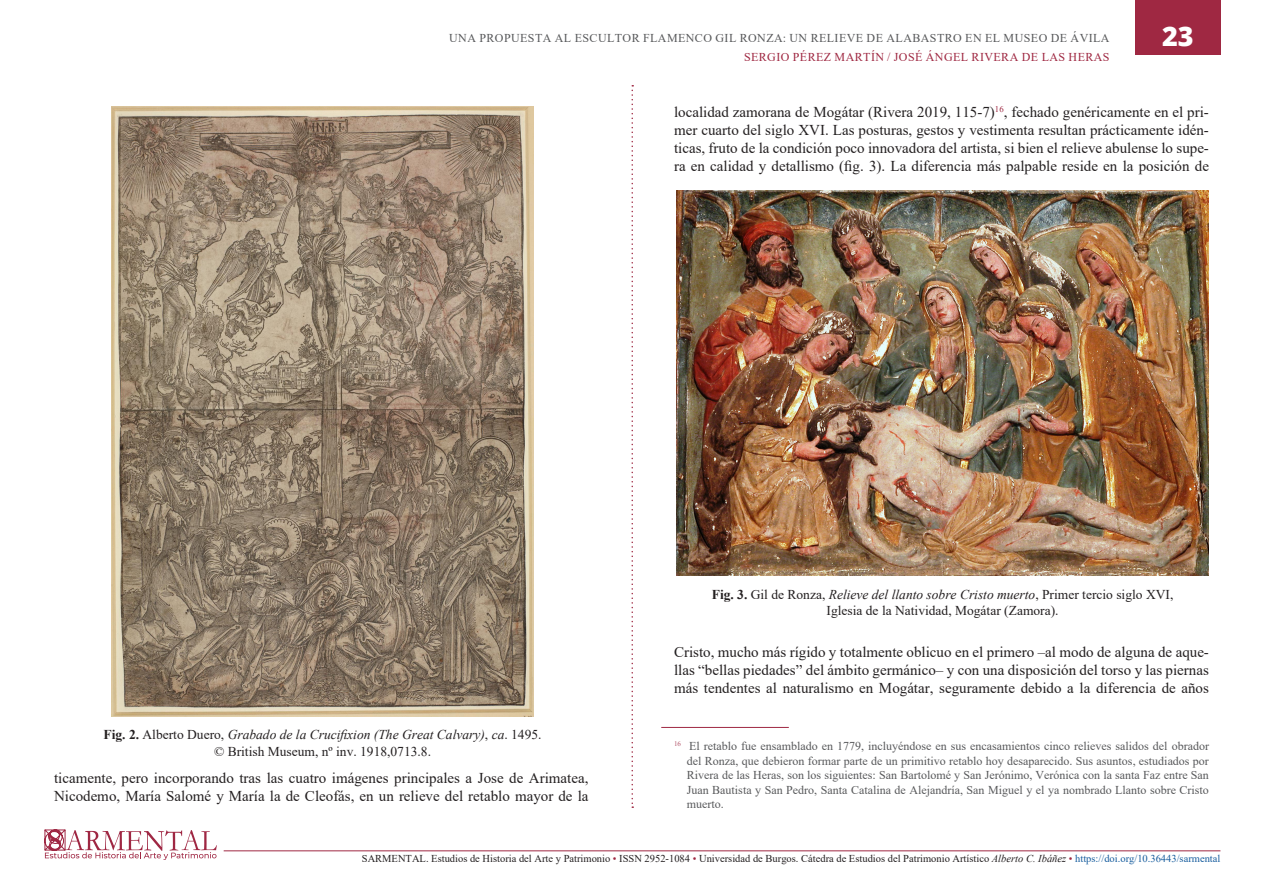
<style>
.page{position:relative;width:1263px;height:893px;background:#fff}
.page>*{position:absolute;margin:0;border:0;box-sizing:border-box;transform-origin:0 0}
.t1{font:800 27px "Open Sans";color:#fff}
.Párrafo-General{font:15px/18px "Times New Roman";color:#231f20;text-align:justify}
.Pie-Figura{font:13.5px/16.2px "Times New Roman";color:#231f20;text-align:center}
.Nota-pie{font:12px/14.4px "Times New Roman";letter-spacing:.035em;color:#57585a;text-align:justify}
.t2{font:12px "Times New Roman";letter-spacing:.035em;color:#9f2842}
.t3{font:10.5px "Times New Roman";color:#231f20}
.s1{font-weight:700}
.s2{font-style:italic}
.s3{color:#9f2842}
.s4{color:#175d9e}
</style>
<div class="page">
<svg style="left:631px;top:85px;width:2px;height:723px"></svg>
<div style="left:1135px;top:0;width:85px;height:54px;background:#9f2842"></div>
<svg style="left:45px;top:829px;width:172px;height:31px"></svg>
<hr style="left:224px;top:850px;width:996px;height:1px;background:#9f2842">
<hr style="left:661px;top:727px;width:128px;height:1px;background:#9f2842">
<img style="left:677px;top:191px;width:531px;height:384px">
<img style="left:111px;top:106px;width:423px;height:610px">
<p class="Nota-pie" style="left:449px;top:31px;width:662px">UNA PROPUESTA AL ESCULTOR FLAMENCO GIL RONZA: UN RELIEVE DE ALABASTRO EN EL MUSEO DE ÁVILA</p>
<p class="t2" style="left:744px;top:49px;width:367px">SERGIO PÉREZ MARTÍN / JOSÉ ÁNGEL RIVERA DE LAS HERAS</p>
<h1 class="t1" style="left:1162px;top:15px;width:33px">23</h1>
<p class="Párrafo-General" style="left:674px;top:102px;width:536px">localidad zamorana de Mogátar (Rivera 2019, 115-7)<sup>16</sup>, fechado genéricamente en el pri&shy;mer cuarto del siglo XVI. Las posturas, gestos y vestimenta resultan prácticamente idén&shy;ticas, fruto de la condición poco innovadora del artista, si bien el relieve abulense lo supe&shy;ra en calidad y detallismo (fig. 3). La diferencia más palpable reside en la posición de</p>
<p class="Pie-Figura" style="left:712px;top:586px;width:463px"><span class="s1">Fig. 3.</span> Gil de Ronza, <span class="s2">Relieve del llanto sobre Cristo muerto</span>, Primer tercio siglo XVI,<br>Iglesia de la Natividad, Mogátar (Zamora).</p>
<p class="Pie-Figura" style="left:104px;top:726px;width:439px"><span class="s1">Fig. 2.</span> Alberto Duero, <span class="s2">Grabado de la Crucifixion (The Great Calvary)</span>, <span class="s2">ca</span>. 1495. © British Museum, nº inv. 1918,0713.8.</p>
<p class="Párrafo-General" style="left:54px;top:768px;width:536px">ticamente, pero incorporando tras las cuatro imágenes principales a Jose de Arimatea,<br>Nicodemo, María Salomé y María la de Cleofás, en un relieve del retablo mayor de la</p>
<p class="Párrafo-General" style="left:674px;top:642px;width:536px">Cristo, mucho más rígido y totalmente oblicuo en el primero –al modo de alguna de aque&shy;llas “bellas piedades” del ámbito germánico– y con una disposición del torso y las piernas más tendentes al naturalismo en Mogátar, seguramente debido a la diferencia de años</p>
<p class="Nota-pie" style="left:687px;top:739px;width:524px;text-indent:-13px"><sup>16</sup> El retablo fue ensamblado en 1779, incluyéndose en sus encasamientos cinco relieves salidos del obrador del Ronza, que debieron formar parte de un primitivo retablo hoy desaparecido. Sus asuntos, estudiados por Rivera de las Heras, son los siguientes: San Bartolomé y San Jerónimo, Verónica con la santa Faz entre San Juan Bautista y San Pedro, Santa Catalina de Alejandría, San Miguel y el ya nombrado Llanto sobre Cristo muerto.</p>
<p class="t3" style="left:362px;top:851px;width:860px">SARMENTAL. Estudios de Historia del Arte y Patrimonio <span class="s3">•</span> ISSN 2952-1084 <span class="s3">•</span> Universidad de Burgos. Cátedra de Estudios del Patrimonio Artístico <span class="s2">Alberto C. Ibáñez</span> <span class="s3">•</span> <span class="s4">https://doi.org/10.36443/sarmental</span></p>
</div>
